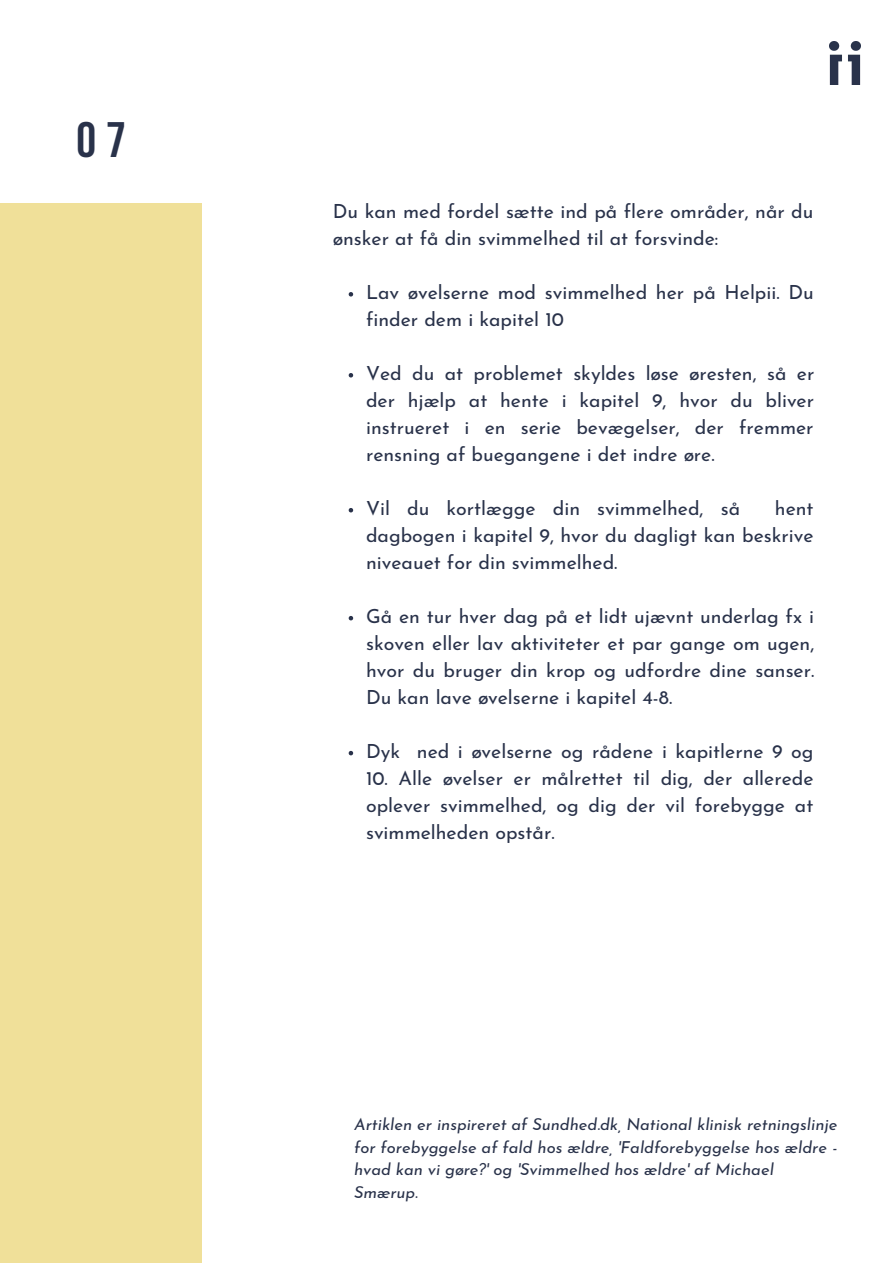
<style>
.page{position:relative;width:893px;height:1264px;background:#fff}
.page>*{position:absolute;margin:0;border:0;box-sizing:border-box;transform-origin:0 0}
.t1{font:700 49.65px "Bebas Neue";color:#29324a}
.t2{font:19.5px/27px "Josefin Sans";color:#29324a;text-align:justify}
.t3{font:italic 16.5px/22.5px "Josefin Sans";color:#29324a}
</style>
<div class="page">
<div style="left:0;top:203px;width:201px;height:1059px;background:#f0e099"></div>
<img style="left:829px;top:41px;width:31px;height:43px">
<svg style="left:348px;top:292px;width:5px;height:4px"></svg>
<svg style="left:348px;top:373px;width:5px;height:4px"></svg>
<svg style="left:348px;top:508px;width:5px;height:4px"></svg>
<svg style="left:348px;top:616px;width:5px;height:4px"></svg>
<svg style="left:348px;top:751px;width:5px;height:4px"></svg>
<h1 class="t1" style="left:76px;top:120px;width:51px">07</h1>
<p class="t2" style="left:333px;top:199px;width:482px">Du kan med fordel sætte ind på flere områder, når du ønsker at få din svimmelhed til at forsvinde:</p>
<p class="t2" style="left:366px;top:280px;width:449px">Lav øvelserne mod svimmelhed her på Helpii. Du finder dem i kapitel 10</p>
<p class="t2" style="left:366px;top:361px;width:450px">Ved du at problemet skyldes løse øresten, så er der hjælp at hente i kapitel 9, hvor du bliver instrueret i en serie bevægelser, der fremmer rensning af buegangene i det indre øre.</p>
<p class="t2" style="left:366px;top:496px;width:375px">Vil du kortlægge din svimmelhed, så</p>
<p class="t2" style="left:366px;top:496px;width:449px;text-indent:409px">hent dagbogen i kapitel 9, hvor du dagligt kan beskrive niveauet for din svimmelhed.</p>
<p class="t2" style="left:366px;top:604px;width:450px">Gå en tur hver dag på et lidt ujævnt underlag fx i skoven eller lav aktiviteter et par gange om ugen, hvor du bruger din krop og udfordre dine sanser.<br>Du kan lave øvelserne i kapitel 4-8.</p>
<p class="t2" style="left:366px;top:739px;width:449px">Dyk ned i øvelserne og rådene i kapitlerne 9 og</p>
<p class="t2" style="left:366px;top:766px;width:449px">10. Alle øvelser er målrettet til dig, der allerede oplever svimmelhed, og dig der vil forebygge at svimmelheden opstår.</p>
<p class="t3" style="left:354px;top:1114px;width:485px">Artiklen er inspireret af Sundhed.dk, National klinisk retningslinje for forebyggelse af fald hos ældre, 'Faldforebyggelse hos ældre - hvad kan vi gøre?' og 'Svimmelhed hos ældre' af Michael Smærup.</p>
</div>
